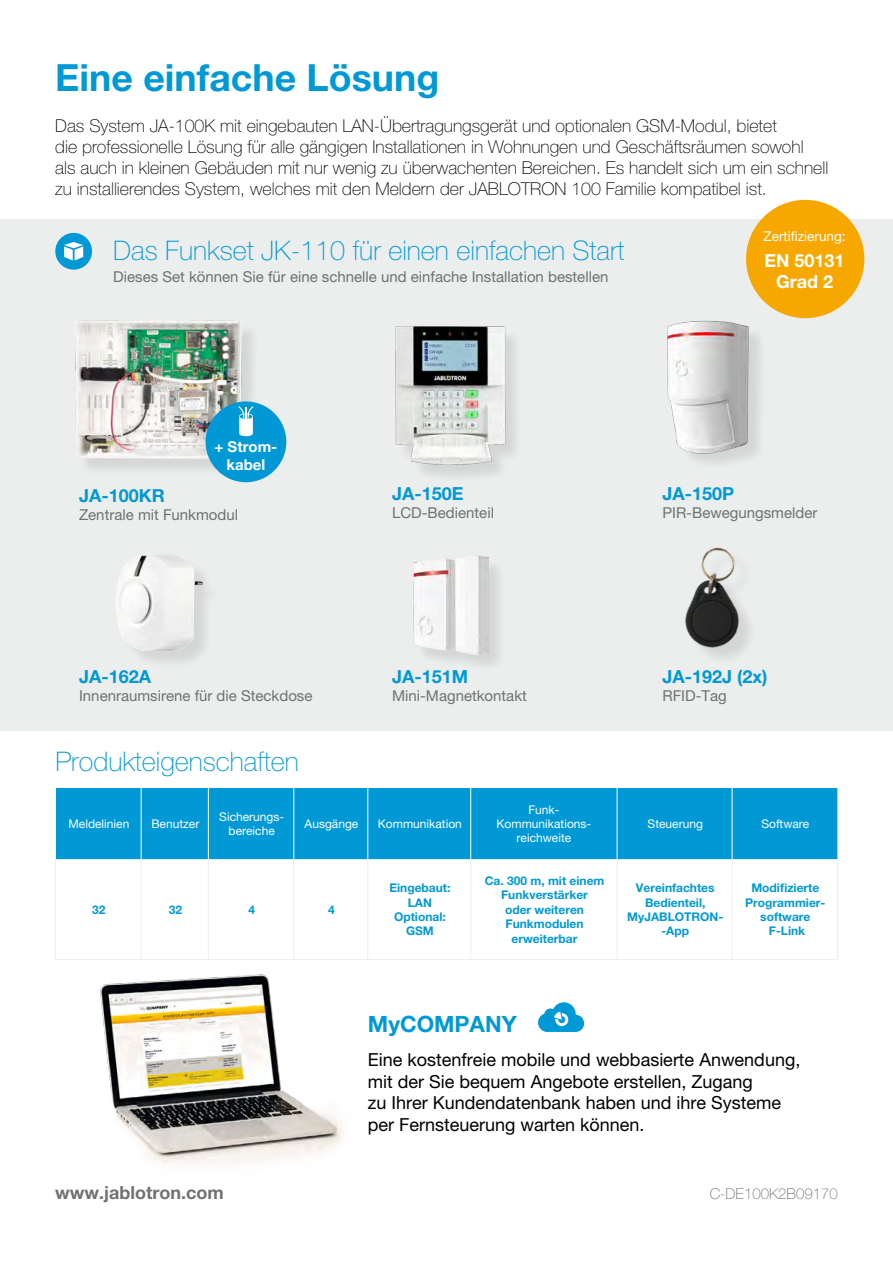
<style>
.page{position:relative;width:893px;height:1263px;background:#fff}
.page>*{position:absolute;margin:0;border:0;box-sizing:border-box;transform-origin:0 0}
.t1{font:700 37.5px "Helvetica Neue LT Pro";color:#0099d5}
.t2{font:100 27px "Helvetica Neue LT Pro";color:#0099d5}
.t3{font:700 22.5px "Helvetica Neue LT Pro";color:#0099d5}
.t4{font:18px/21.6px "Helvetica Neue LT Pro";color:#000}
.t5{font:700 18px "Helvetica Neue LT Pro";color:#0099d5}
.t6{font:700 18px "Helvetica Neue LT Pro";color:#707172}
.t7{font:700 18px/21.6px "Helvetica Neue LT Pro";color:#fff;text-align:center}
.t8{font:100 17.7px/21.3px "Helvetica Neue LT Pro";color:#000}
.t9{font:15px "Helvetica Neue LT Pro";color:#707172}
.t10{font:100 15px "Helvetica Neue LT Pro";color:#707172}
.t11{font:700 15px/18px "Helvetica Neue LT Pro";color:#fff;text-align:center}
.t12{font:13.5px "Helvetica Neue LT Pro";color:#fff}
.t13{font:700 12px/14.4px "Helvetica Neue LT Pro";color:#0099d5;text-align:center}
.t14{font:12px/14.4px "Helvetica Neue LT Pro";color:#fff;text-align:center}
</style>
<div class="page">
<div style="left:0;top:219px;width:893px;height:511px;background:#eceded"></div>
<img style="left:100px;top:974px;width:485px;height:189px">
<div style="left:670px;top:323px;width:97px;height:148px;background:#000;opacity:.1"></div>
<img style="left:667px;top:320px;width:88px;height:134px">
<img style="left:685px;top:547px;width:65px;height:111px">
<img style="left:395px;top:326px;width:120px;height:150px">
<div style="left:56px;top:788px;width:781px;height:71px;background:#0099d5"></div>
<svg style="left:56px;top:859px;width:781px;height:100px"></svg>
<hr style="left:141px;top:788px;width:1px;height:71px;background:#fff">
<hr style="left:208px;top:788px;width:1px;height:71px;background:#fff">
<hr style="left:294px;top:788px;width:1px;height:71px;background:#fff">
<hr style="left:368px;top:788px;width:1px;height:71px;background:#fff">
<hr style="left:470px;top:788px;width:1px;height:71px;background:#fff">
<hr style="left:617px;top:788px;width:1px;height:71px;background:#fff">
<hr style="left:732px;top:788px;width:1px;height:71px;background:#fff">
<hr style="left:55px;top:859px;width:1px;height:100px;background:#eceded">
<hr style="left:141px;top:859px;width:1px;height:100px;background:#eceded">
<hr style="left:208px;top:859px;width:1px;height:100px;background:#eceded">
<hr style="left:294px;top:859px;width:1px;height:100px;background:#eceded">
<hr style="left:368px;top:859px;width:1px;height:100px;background:#eceded">
<hr style="left:470px;top:859px;width:1px;height:100px;background:#eceded">
<hr style="left:617px;top:859px;width:1px;height:100px;background:#eceded">
<hr style="left:732px;top:859px;width:1px;height:100px;background:#eceded">
<hr style="left:837px;top:859px;width:1px;height:100px;background:#eceded">
<hr style="left:55px;top:959px;width:86px;height:1px;background:#eceded">
<hr style="left:141px;top:959px;width:67px;height:1px;background:#eceded">
<hr style="left:208px;top:959px;width:86px;height:1px;background:#eceded">
<hr style="left:294px;top:959px;width:74px;height:1px;background:#eceded">
<hr style="left:368px;top:959px;width:103px;height:1px;background:#eceded">
<hr style="left:471px;top:959px;width:146px;height:1px;background:#eceded">
<hr style="left:617px;top:959px;width:115px;height:1px;background:#eceded">
<hr style="left:732px;top:959px;width:105px;height:1px;background:#eceded">
<div style="left:55px;top:233px;width:37px;height:37px;background:#0099d5;border-radius:50%"></div>
<svg style="left:64px;top:242px;width:19px;height:19px"></svg>
<img style="left:75px;top:320px;width:190px;height:152px">
<div style="left:118px;top:557px;width:103px;height:112px;background:#000;opacity:.1"></div>
<img style="left:116px;top:555px;width:90px;height:98px">
<img style="left:413px;top:555px;width:86px;height:110px">
<div style="left:206px;top:401px;width:80px;height:81px;background:#0099d5;border-radius:50%"></div>
<svg style="left:238px;top:406px;width:15px;height:30px"></svg>
<div style="left:746px;top:200px;width:118px;height:118px;background:#f7a800;border-radius:50%"></div>
<svg style="left:538px;top:1002px;width:46px;height:30px"></svg>
<h1 class="t1" style="left:55px;top:54px;width:385px">Eine einfache Lösung</h1>
<p class="t8" style="left:55px;top:115px;width:775px">Das System JA-100K mit eingebauten LAN-Übertragungsgerät und optionalen GSM-Modul, bietet<br>die professionelle Lösung für alle gängigen Installationen in Wohnungen und Geschäftsräumen sowohl als auch in kleinen Gebäuden mit nur wenig zu überwachenten Bereichen. Es handelt sich um ein schnell zu installierendes System, welches mit den Meldern der JABLOTRON 100 Familie kompatibel ist.</p>
<h2 class="t2" style="left:113px;top:234px;width:513px">Das Funkset JK-110 für einen einfachen Start</h2>
<p class="t9" style="left:113px;top:268px;width:497px">Dieses Set können Sie für eine schnelle und einfache Installation bestellen</p>
<p class="t12" style="left:764px;top:228px;width:83px">Zertifizierung:</p>
<p class="t7" style="left:764px;top:249px;width:82px">EN 50131<br>Grad 2</p>
<p class="t11" style="left:214px;top:438px;width:64px">+ Strom&shy;kabel</p>
<p class="t5" style="left:79px;top:484px;width:87px">JA-100KR</p>
<p class="t9" style="left:79px;top:505px;width:160px">Zentrale mit Funkmodul</p>
<p class="t5" style="left:392px;top:482px;width:73px">JA-150E</p>
<p class="t9" style="left:392px;top:504px;width:103px">LCD-Bedienteil</p>
<p class="t5" style="left:662px;top:482px;width:73px">JA-150P</p>
<p class="t9" style="left:662px;top:504px;width:156px">PIR-Bewegungsmelder</p>
<p class="t5" style="left:79px;top:665px;width:74px">JA-162A</p>
<p class="t9" style="left:79px;top:686px;width:235px">Innenraumsirene für die Steckdose</p>
<h2 class="t2" style="left:55px;top:746px;width:245px">Produkteigenschaften</h2>
<p class="t5" style="left:392px;top:665px;width:78px">JA-151M</p>
<p class="t9" style="left:392px;top:686px;width:136px">Mini-Magnetkontakt</p>
<p class="t14" style="left:69px;top:816px;width:62px">Meldelinien</p>
<p class="t14" style="left:151px;top:816px;width:49px">Benutzer</p>
<p class="t14" style="left:219px;top:809px;width:66px">Sicherungs&shy;bereiche</p>
<p class="t14" style="left:305px;top:816px;width:55px">Ausgänge</p>
<p class="t14" style="left:378px;top:816px;width:86px">Kommunikation</p>
<p class="t14" style="left:497px;top:802px;width:96px">Funk-<br>Kommunikations&shy;reichweite</p>
<p class="t5" style="left:662px;top:665px;width:107px">JA-192J (2x)</p>
<p class="t9" style="left:662px;top:686px;width:66px">RFID-Tag</p>
<p class="t14" style="left:648px;top:816px;width:57px">Steuerung</p>
<p class="t14" style="left:761px;top:816px;width:49px">Software</p>
<p class="t13" style="left:92px;top:902px;width:15px">32</p>
<p class="t13" style="left:169px;top:902px;width:15px">32</p>
<p class="t13" style="left:248px;top:902px;width:8px">4</p>
<p class="t13" style="left:328px;top:902px;width:8px">4</p>
<p class="t13" style="left:389px;top:880px;width:63px">Eingebaut:<br>LAN<br>Optional:<br>GSM</p>
<p class="t13" style="left:485px;top:873px;width:121px">Ca. 300 m, mit einem<br>Funkverstärker<br>oder weiteren<br>Funkmodulen erweiterbar</p>
<p class="t13" style="left:627px;top:880px;width:98px">Vereinfachtes<br>Bedienteil,<br>MyJABLOTRON--App</p>
<p class="t13" style="left:745px;top:880px;width:82px">Modifizierte<br>Programmier&shy;software<br>F-Link</p>
<p class="t3" style="left:368px;top:1010px;width:150px">MyCOMPANY</p>
<p class="t4" style="left:368px;top:1049px;width:434px">Eine kostenfreie mobile und webbasierte Anwendung, mit der Sie bequem Angebote erstellen, Zugang<br>zu Ihrer Kundendatenbank haben und ihre Systeme per Fernsteuerung warten können.</p>
<p class="t6" style="left:55px;top:1182px;width:170px">www.jablotron.com</p>
<p class="t10" style="left:710px;top:1185px;width:129px">C-DE100K2B09170</p>
</div>
